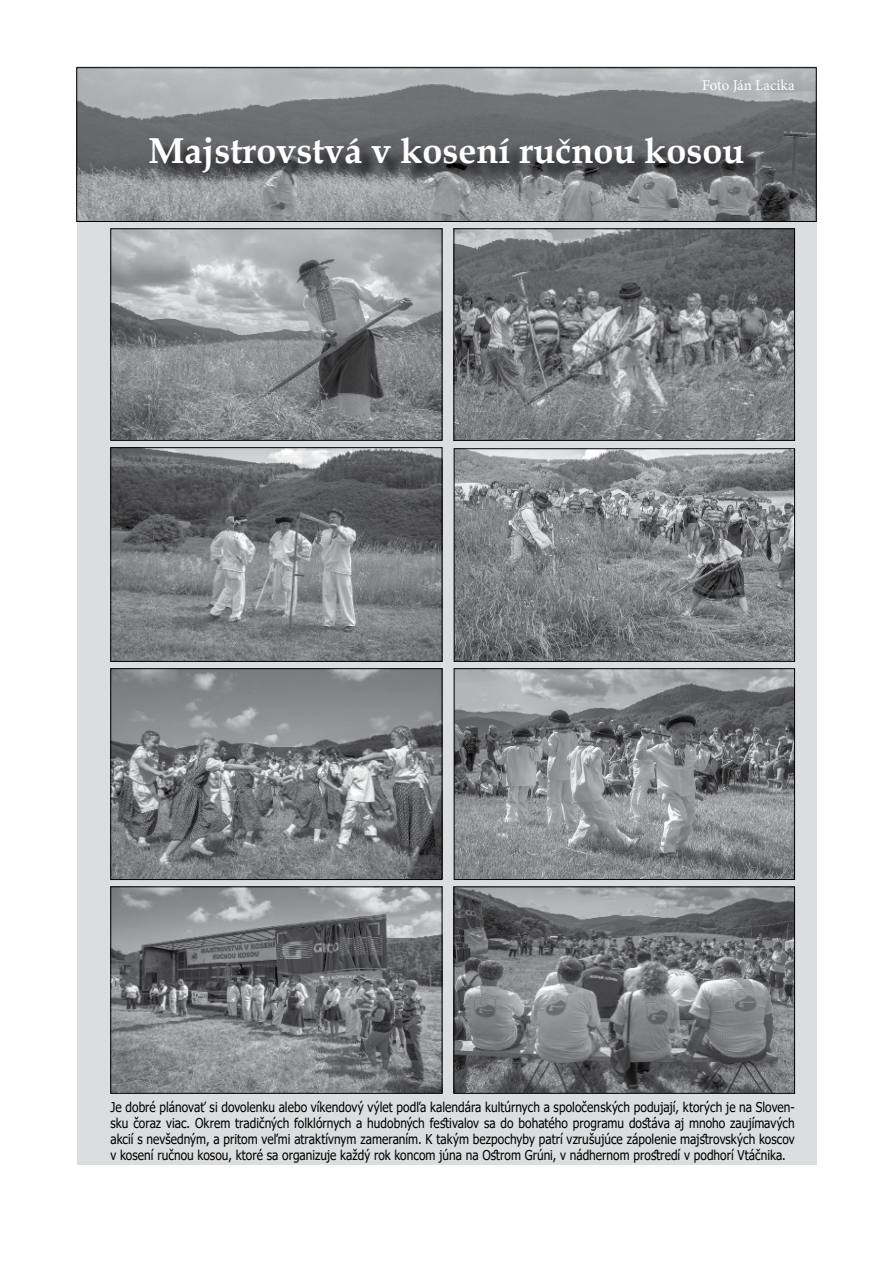
<style>
.page{position:relative;width:893px;height:1263px;background:#fff}
.page>*{position:absolute;margin:0;border:0;box-sizing:border-box;transform-origin:0 0}
.t1{font:700 36px "Book Antiqua";color:#fff}
.t2{font:15px "Minion Pro";letter-spacing:-.005em;color:#fff}
.t3{font:13.5px/16.2px "Tahoma";letter-spacing:.005em;color:#000;text-align:justify;scale:.88 1}
</style>
<div class="page">
<div style="left:77px;top:66px;width:739px;height:1099px;background:#dcddde"></div>
<img style="left:113px;top:889px;width:327px;height:202px">
<img style="left:456px;top:889px;width:337px;height:202px">
<div style="left:454px;top:887px;width:341px;height:206px;border:1px solid #000"></div>
<img style="left:456px;top:670px;width:337px;height:208px">
<div style="left:454px;top:668px;width:341px;height:212px;border:1px solid #000"></div>
<img style="left:113px;top:670px;width:327px;height:208px">
<div style="left:111px;top:668px;width:331px;height:212px;border:1px solid #000"></div>
<img style="left:456px;top:231px;width:337px;height:208px">
<div style="left:454px;top:229px;width:341px;height:212px;border:1px solid #000"></div>
<img style="left:456px;top:450px;width:337px;height:210px">
<div style="left:454px;top:448px;width:341px;height:214px;border:1px solid #000"></div>
<img style="left:113px;top:231px;width:327px;height:208px">
<div style="left:111px;top:229px;width:331px;height:212px;border:1px solid #000"></div>
<img style="left:113px;top:449px;width:327px;height:211px">
<div style="left:111px;top:447px;width:331px;height:215px;border:1px solid #000"></div>
<img style="left:79px;top:70px;width:735px;height:150px">
<div style="left:77px;top:68px;width:739px;height:154px;border:1px solid #000"></div>
<div style="left:152px;top:139px;width:609px;height:51px;background:#000;opacity:.75"></div>
<p class="t2" style="left:702px;top:75px;width:94px">Foto Ján Lacika</p>
<h1 class="t1" style="left:148px;top:126px;width:597px">Majstrovstvá v kosení ručnou kosou</h1>
<p class="t3" style="left:111px;top:1099px;width:779px">Je dobré plánovať si dovolenku alebo víkendový výlet podľa kalendára kultúrnych a spoločenských podujají, ktorých je na Sloven&shy;sku čoraz viac. Okrem tradičných folklórnych a hudobných festivalov sa do bohatého programu dostáva aj mnoho zaujímavých akcií s nevšedným, a pritom veľmi atraktívnym zameraním. K takým bezpochyby patrí vzrušujúce zápolenie majstrovských koscov v kosení ručnou kosou, ktoré sa organizuje každý rok koncom júna na Ostrom Grúni, v nádhernom prostredí v podhorí Vtáčnika.</p>
</div>
